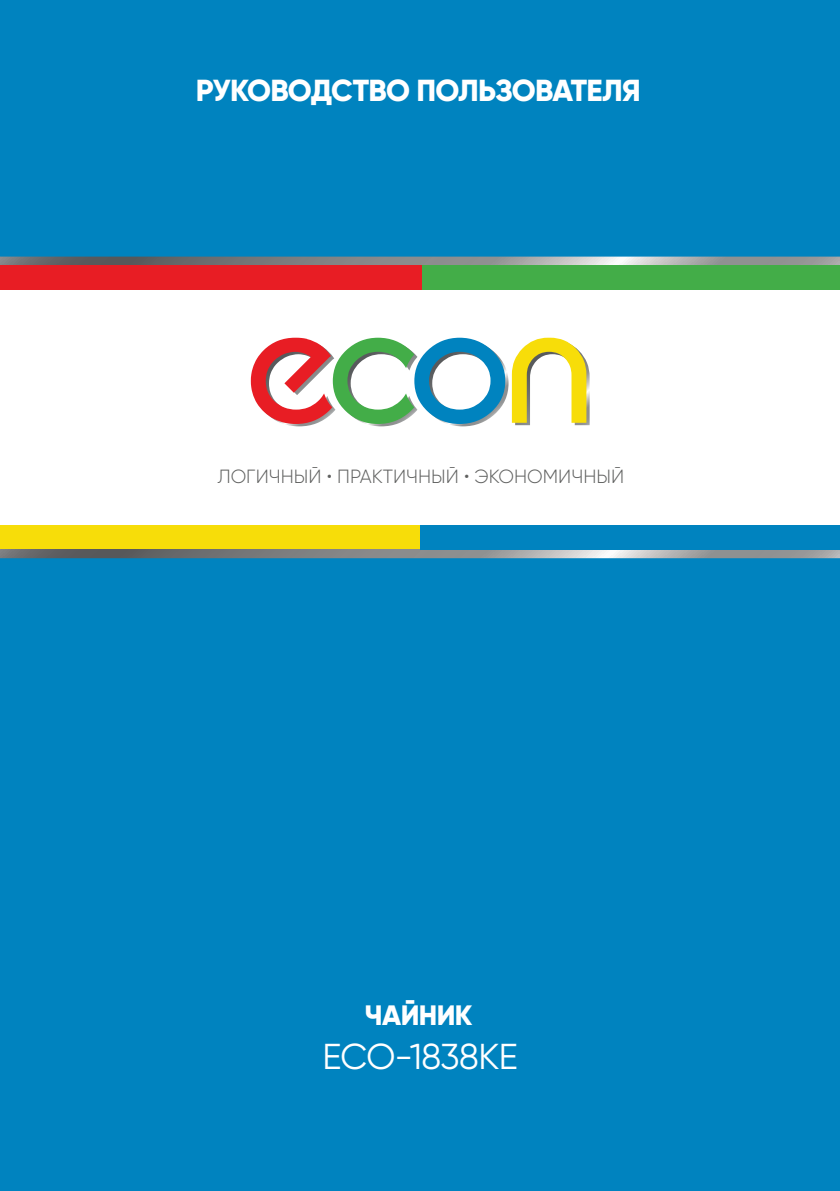
<style>
.page{position:relative;width:840px;height:1191px;background:#fff}
.page>*{position:absolute;margin:0;border:0;box-sizing:border-box;transform-origin:0 0}
.Основной_текст{font:36px "Gilroy";letter-spacing:-.015em;color:#fff}
.Основной_текст-2{font:800 30.4px "Gilroy";letter-spacing:-.025em;color:#fff}
.Основной_текст-3{font:800 28px "Gilroy";letter-spacing:-.02em;color:#fff}
.t1{font:300 19px "Gilroy";color:#606160}
</style>
<div class="page">
<div style="left:0;top:0;width:839px;height:1191px;background:#0083bf"></div>
<div style="left:0;top:282px;width:839px;height:262px;background:#fff"></div>
<svg style="left:0;top:257px;width:839px;height:8px;background:#8e8f90"></svg>
<svg style="left:0;top:549px;width:839px;height:9px;background:#858d91"></svg>
<div style="left:0;top:265px;width:839px;height:25px;background:#43ad48"></div>
<div style="left:0;top:265px;width:421px;height:25px;background:#e81d24"></div>
<div style="left:0;top:525px;width:821px;height:24px;background:#f7dd09"></div>
<div style="left:420px;top:525px;width:419px;height:24px;background:#0083bf"></div>
<svg style="left:251px;top:338px;width:338px;height:88px"></svg>
<p class="Основной_текст-2" style="left:196px;top:71px;width:446px">РУКОВОДСТВО ПОЛЬЗОВАТЕЛЯ</p>
<p class="t1" style="left:217px;top:464px;width:408px">ЛОГИЧНЫЙ • ПРАКТИЧНЫЙ • ЭКОНОМИЧНЫЙ</p>
<p class="Основной_текст-3" style="left:365px;top:997px;width:109px">ЧАЙНИК</p>
<p class="Основной_текст" style="left:322px;top:1034px;width:197px">ECO-1838KE</p>
</div>
